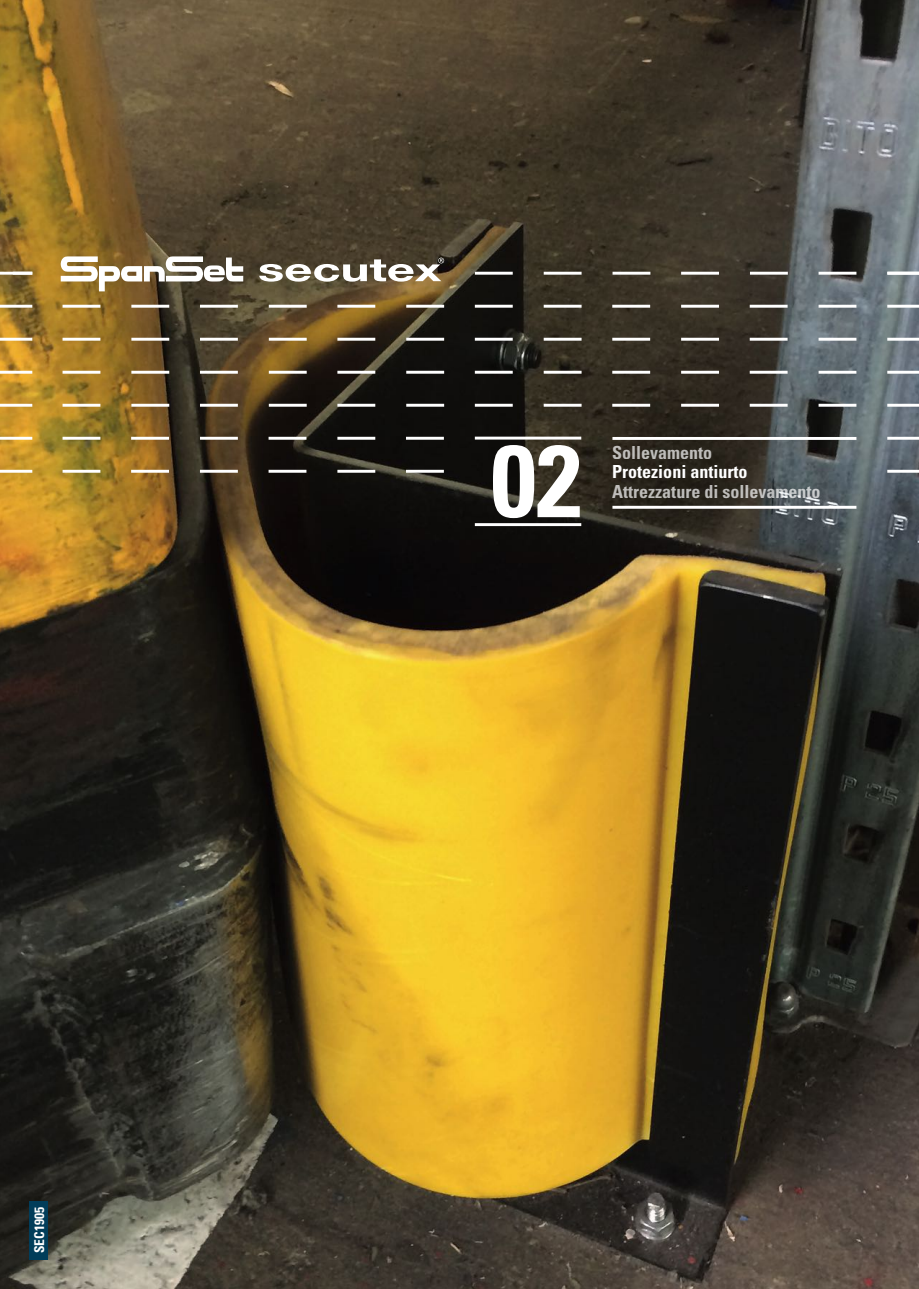
<style>
.page{position:relative;width:919px;height:1289px;background:#fff}
.page>*{position:absolute;margin:0;border:0;box-sizing:border-box;transform-origin:0 0}
.t1{font:700 condensed 102px "Univers";color:#fff}
.t2{font:700 condensed 18px/19.6px "Univers";color:#fff}
.t3{font:700 condensed 13.5px "Univers";color:#fff}
</style>
<div class="page">
<img style="left:0;top:0;width:918px;height:1288px">
<hr style="left:0;top:272px;width:32px;height:3px;background:#fff">
<hr style="left:887px;top:305px;width:31px;height:3px;background:#fff">
<hr style="left:0;top:305px;width:32px;height:3px;background:#fff">
<hr style="left:887px;top:338px;width:31px;height:3px;background:#fff">
<hr style="left:0;top:338px;width:32px;height:3px;background:#fff">
<hr style="left:887px;top:371px;width:31px;height:3px;background:#fff">
<hr style="left:0;top:371px;width:32px;height:3px;background:#fff">
<hr style="left:887px;top:404px;width:31px;height:3px;background:#fff">
<hr style="left:0;top:404px;width:32px;height:3px;background:#fff">
<hr style="left:887px;top:437px;width:31px;height:3px;background:#fff">
<hr style="left:0;top:437px;width:32px;height:3px;background:#fff">
<hr style="left:887px;top:470px;width:31px;height:3px;background:#fff">
<hr style="left:0;top:470px;width:32px;height:3px;background:#fff">
<hr style="left:543px;top:272px;width:38px;height:3px;background:#fff">
<hr style="left:63px;top:305px;width:37px;height:3px;background:#fff">
<hr style="left:63px;top:338px;width:37px;height:3px;background:#fff">
<hr style="left:63px;top:371px;width:37px;height:3px;background:#fff">
<hr style="left:63px;top:404px;width:37px;height:3px;background:#fff">
<hr style="left:63px;top:437px;width:37px;height:3px;background:#fff">
<hr style="left:63px;top:470px;width:37px;height:3px;background:#fff">
<hr style="left:612px;top:272px;width:38px;height:3px;background:#fff">
<hr style="left:131px;top:305px;width:38px;height:3px;background:#fff">
<hr style="left:131px;top:338px;width:38px;height:3px;background:#fff">
<hr style="left:131px;top:371px;width:38px;height:3px;background:#fff">
<hr style="left:131px;top:404px;width:38px;height:3px;background:#fff">
<hr style="left:681px;top:272px;width:38px;height:3px;background:#fff">
<hr style="left:200px;top:305px;width:38px;height:3px;background:#fff">
<hr style="left:200px;top:338px;width:38px;height:3px;background:#fff">
<hr style="left:200px;top:371px;width:38px;height:3px;background:#fff">
<hr style="left:200px;top:404px;width:38px;height:3px;background:#fff">
<hr style="left:612px;top:305px;width:38px;height:3px;background:#fff">
<hr style="left:612px;top:338px;width:38px;height:3px;background:#fff">
<hr style="left:612px;top:371px;width:38px;height:3px;background:#fff">
<hr style="left:612px;top:404px;width:38px;height:3px;background:#fff">
<hr style="left:681px;top:305px;width:38px;height:3px;background:#fff">
<hr style="left:681px;top:338px;width:38px;height:3px;background:#fff">
<hr style="left:681px;top:371px;width:38px;height:3px;background:#fff">
<hr style="left:681px;top:404px;width:38px;height:3px;background:#fff">
<hr style="left:749px;top:305px;width:38px;height:3px;background:#fff">
<hr style="left:749px;top:338px;width:38px;height:3px;background:#fff">
<hr style="left:749px;top:371px;width:38px;height:3px;background:#fff">
<hr style="left:749px;top:404px;width:38px;height:3px;background:#fff">
<hr style="left:818px;top:305px;width:38px;height:3px;background:#fff">
<hr style="left:818px;top:338px;width:38px;height:3px;background:#fff">
<hr style="left:818px;top:371px;width:38px;height:3px;background:#fff">
<hr style="left:818px;top:404px;width:38px;height:3px;background:#fff">
<hr style="left:750px;top:272px;width:37px;height:3px;background:#fff">
<hr style="left:269px;top:305px;width:38px;height:3px;background:#fff">
<hr style="left:269px;top:338px;width:38px;height:3px;background:#fff">
<hr style="left:269px;top:371px;width:38px;height:3px;background:#fff">
<hr style="left:269px;top:404px;width:38px;height:3px;background:#fff">
<hr style="left:818px;top:272px;width:38px;height:3px;background:#fff">
<hr style="left:337px;top:305px;width:38px;height:3px;background:#fff">
<hr style="left:337px;top:338px;width:38px;height:3px;background:#fff">
<hr style="left:337px;top:371px;width:38px;height:3px;background:#fff">
<hr style="left:337px;top:404px;width:38px;height:3px;background:#fff">
<hr style="left:887px;top:272px;width:31px;height:3px;background:#fff">
<hr style="left:406px;top:305px;width:38px;height:3px;background:#fff">
<hr style="left:406px;top:338px;width:38px;height:3px;background:#fff">
<hr style="left:406px;top:371px;width:38px;height:3px;background:#fff">
<hr style="left:406px;top:404px;width:38px;height:3px;background:#fff">
<hr style="left:475px;top:305px;width:37px;height:3px;background:#fff">
<hr style="left:475px;top:272px;width:37px;height:3px;background:#fff">
<hr style="left:475px;top:338px;width:37px;height:3px;background:#fff">
<hr style="left:475px;top:371px;width:37px;height:3px;background:#fff">
<hr style="left:475px;top:404px;width:37px;height:3px;background:#fff">
<hr style="left:543px;top:305px;width:38px;height:3px;background:#fff">
<hr style="left:543px;top:338px;width:38px;height:3px;background:#fff">
<hr style="left:543px;top:371px;width:38px;height:3px;background:#fff">
<hr style="left:543px;top:404px;width:38px;height:3px;background:#fff">
<svg style="left:259px;top:257px;width:185px;height:24px"></svg>
<svg style="left:61px;top:256px;width:182px;height:35px"></svg>
<hr style="left:268px;top:437px;width:38px;height:3px;background:#fff">
<hr style="left:268px;top:470px;width:38px;height:3px;background:#fff">
<hr style="left:337px;top:437px;width:38px;height:3px;background:#fff">
<hr style="left:337px;top:470px;width:38px;height:3px;background:#fff">
<hr style="left:406px;top:437px;width:38px;height:3px;background:#fff">
<hr style="left:406px;top:470px;width:38px;height:3px;background:#fff">
<hr style="left:131px;top:437px;width:38px;height:3px;background:#fff">
<hr style="left:131px;top:470px;width:38px;height:3px;background:#fff">
<hr style="left:200px;top:437px;width:38px;height:3px;background:#fff">
<hr style="left:200px;top:470px;width:38px;height:3px;background:#fff">
<hr style="left:475px;top:436px;width:106px;height:3px;background:#fff">
<hr style="left:475px;top:523px;width:106px;height:3px;background:#fff">
<hr style="left:612px;top:437px;width:244px;height:3px;background:#fff">
<hr style="left:612px;top:506px;width:244px;height:2px;background:#fff">
<div style="left:29px;top:1200px;width:19px;height:59px;background:#013d5a"></div>
<p class="t3" style="left:31px;top:1253px;width:47px;rotate:-90deg">SEC1905</p>
<h1 class="t1" style="left:491px;top:418px;width:92px">02</h1>
<p class="t2" style="left:612px;top:442px;width:210px">Sollevamento<br>Protezioni antiurto<br>Attrezzature di sollevamento</p>
</div>
